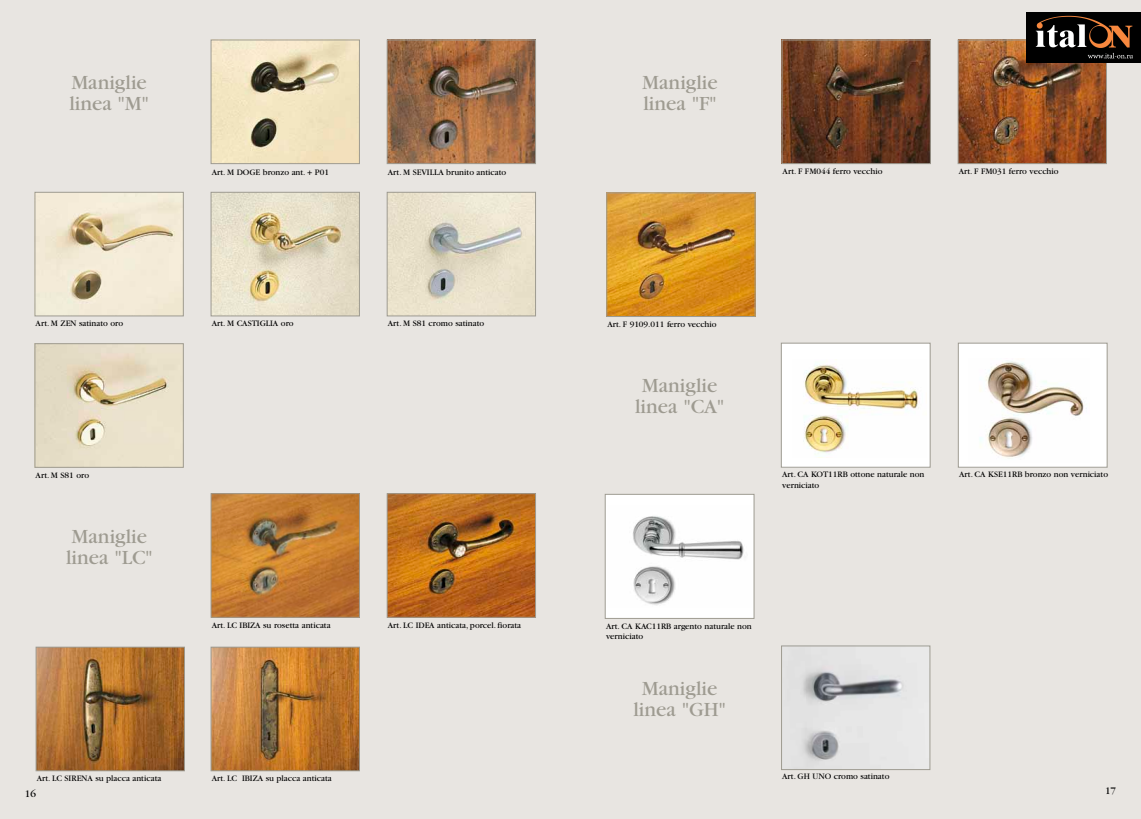
<style>
.page{position:relative;width:1141px;height:819px;background:#e8e5e1}
.page>*{position:absolute;margin:0;border:0;box-sizing:border-box;transform-origin:0 0}
.t1{font:21px/21px "Garamond";color:#9e9b91}
.t2{font:10.5px "Garamond";color:#000}
.t3{font:8.75px/10.5px "Garamond";color:#000}
</style>
<div class="page">
<img style="left:213px;top:42px;width:145px;height:120px">
<div style="left:211px;top:40px;width:149px;height:124px;border:1px solid #9e9b91"></div>
<img style="left:389px;top:42px;width:145px;height:120px">
<div style="left:387px;top:40px;width:149px;height:124px;border:1px solid #9e9b91"></div>
<img style="left:37px;top:194px;width:145px;height:120px">
<div style="left:35px;top:192px;width:149px;height:124px;border:1px solid #9e9b91"></div>
<img style="left:213px;top:194px;width:145px;height:120px">
<div style="left:211px;top:192px;width:149px;height:124px;border:1px solid #9e9b91"></div>
<img style="left:389px;top:194px;width:145px;height:120px">
<div style="left:387px;top:192px;width:149px;height:124px;border:1px solid #9e9b91"></div>
<img style="left:37px;top:345px;width:145px;height:120px">
<div style="left:35px;top:343px;width:149px;height:124px;border:1px solid #9e9b91"></div>
<img style="left:213px;top:495px;width:145px;height:120px">
<div style="left:211px;top:493px;width:149px;height:124px;border:1px solid #9e9b91"></div>
<img style="left:389px;top:495px;width:145px;height:120px">
<div style="left:387px;top:493px;width:149px;height:124px;border:1px solid #9e9b91"></div>
<img style="left:38px;top:649px;width:145px;height:120px">
<div style="left:36px;top:647px;width:149px;height:124px;border:1px solid #9e9b91"></div>
<img style="left:213px;top:649px;width:145px;height:120px">
<div style="left:211px;top:647px;width:149px;height:124px;border:1px solid #9e9b91"></div>
<img style="left:960px;top:42px;width:145px;height:120px">
<div style="left:958px;top:40px;width:149px;height:124px;border:1px solid #9e9b91"></div>
<img style="left:784px;top:42px;width:145px;height:120px">
<div style="left:782px;top:40px;width:149px;height:124px;border:1px solid #9e9b91"></div>
<img style="left:609px;top:195px;width:144px;height:120px">
<div style="left:607px;top:193px;width:148px;height:124px;border:1px solid #9e9b91"></div>
<img style="left:801px;top:668px;width:103px;height:99px">
<div style="left:781px;top:645px;width:149px;height:124px;border:1px solid #9e9b91"></div>
<div style="left:958px;top:343px;width:149px;height:124px;background:#fff"></div>
<img style="left:980px;top:361px;width:104px;height:97px">
<div style="left:958px;top:343px;width:149px;height:124px;border:1px solid #9e9b91"></div>
<div style="left:781px;top:343px;width:149px;height:124px;background:#fff"></div>
<img style="left:803px;top:364px;width:117px;height:94px">
<div style="left:781px;top:343px;width:149px;height:124px;border:1px solid #9e9b91"></div>
<div style="left:605px;top:494px;width:149px;height:124px;background:#fff"></div>
<img style="left:633px;top:516px;width:111px;height:90px">
<div style="left:605px;top:494px;width:149px;height:124px;border:1px solid #9e9b91"></div>
<img style="left:1027px;top:13px;width:114px;height:49px">
<h1 class="t1" style="left:69px;top:72px;width:81px">Maniglie linea "M"</h1>
<h1 class="t1" style="left:642px;top:72px;width:77px">Maniglie linea "F"</h1>
<p class="t3" style="left:212px;top:167px;width:119px">Art. M DOGE bronzo ant. + P01</p>
<p class="t3" style="left:388px;top:167px;width:120px">Art. M SEVILLA brunito anticato</p>
<p class="t3" style="left:783px;top:166px;width:101px">Art. F FM044 ferro vecchio</p>
<p class="t3" style="left:959px;top:166px;width:101px">Art. F FM031 ferro vecchio</p>
<p class="t3" style="left:36px;top:318px;width:89px">Art. M ZEN satinato oro</p>
<p class="t3" style="left:212px;top:318px;width:83px">Art. M CASTIGLIA oro</p>
<p class="t3" style="left:388px;top:318px;width:98px">Art. M S81 cromo satinato</p>
<p class="t3" style="left:607px;top:319px;width:111px">Art. F 9109.011 ferro vecchio</p>
<h1 class="t1" style="left:635px;top:375px;width:91px;text-align:center">Maniglie linea "CA"</h1>
<p class="t3" style="left:36px;top:470px;width:55px">Art. M S81 oro</p>
<p class="t3" style="left:782px;top:469px;width:144px">Art. CA KOT11RB ottone naturale non</p>
<p class="t3" style="left:959px;top:469px;width:150px">Art. CA KSE11RB bronzo non verniciato</p>
<p class="t3" style="left:782px;top:480px;width:39px">verniciato</p>
<h1 class="t1" style="left:66px;top:526px;width:88px">Maniglie linea "LC"</h1>
<p class="t3" style="left:212px;top:619px;width:120px">Art. LC IBIZA su rosetta anticata</p>
<p class="t3" style="left:388px;top:619px;width:135px">Art. LC IDEA anticata, porcel. fiorata</p>
<p class="t3" style="left:606px;top:620px;width:147px">Art. CA KAC11RB argento naturale non verniciato</p>
<h1 class="t1" style="left:633px;top:678px;width:94px;text-align:center">Maniglie linea "GH"</h1>
<p class="t3" style="left:37px;top:773px;width:126px">Art. LC SIRENA su placca anticata</p>
<p class="t3" style="left:212px;top:773px;width:122px">Art. LC IBIZA su placca anticata</p>
<p class="t3" style="left:782px;top:771px;width:109px">Art. GH UNO cromo satinato</p>
<p class="t2" style="left:25px;top:788px;width:13px">16</p>
<p class="t2" style="left:1105px;top:785px;width:13px">17</p>
</div>
